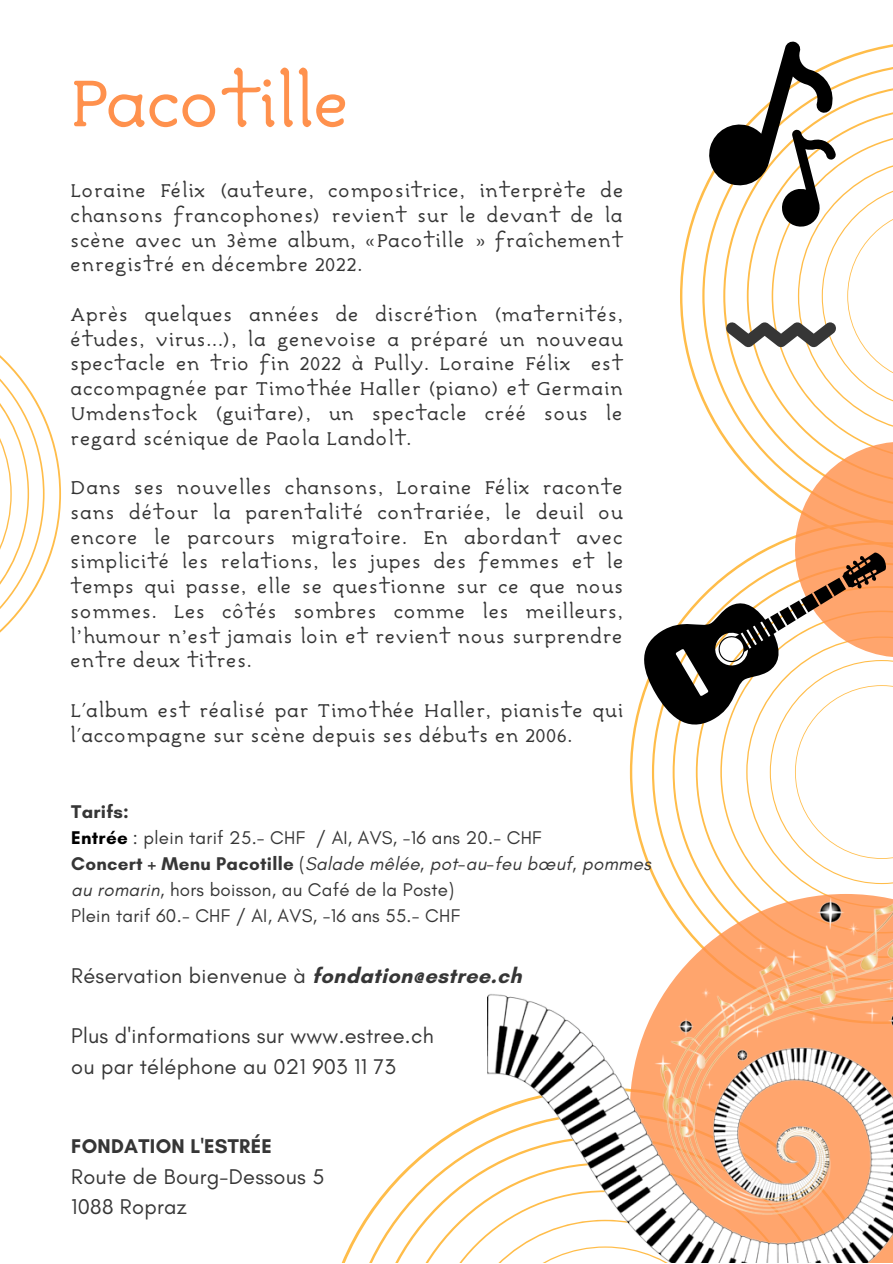
<style>
.page{position:relative;width:893px;height:1264px;background:#fff}
.page>*{position:absolute;margin:0;border:0;box-sizing:border-box;transform-origin:0 0}
.t1{font:69.45px "Avdira";color:#ff914d}
.t2{font:21.75px/30.3px "Glacial Indifference";letter-spacing:.015em;color:#363636}
.t3{font:700 20.25px "Glacial Indifference";letter-spacing:.015em;color:#363636}
.t4{font:19.5px/24.8px "Avdira";letter-spacing:.055em;color:#363636;text-align:justify}
.t5{font:18.75px/25.8px "Glacial Indifference";letter-spacing:.015em;color:#363636}
.s1{font-weight:700}
.s2{font-weight:700;color:#000}
.s3{font-style:italic}
</style>
<div class="page">
<svg style="left:652px;top:734px;width:53px;height:160px"></svg>
<svg style="left:680px;top:192px;width:22px;height:208px"></svg>
<svg style="left:344px;top:1113px;width:143px;height:149px"></svg>
<svg style="left:0;top:355px;width:61px;height:278px"></svg>
<svg style="left:705px;top:41px;width:187px;height:853px"></svg>
<img style="left:487px;top:894px;width:405px;height:368px">
<svg style="left:635px;top:552px;width:251px;height:182px"></svg>
<h1 class="t1" style="left:71px;top:62px;width:280px">Pacotille</h1>
<p class="t4" style="left:71px;top:179px;width:554px">Loraine Fé lix (auteure, compositrice, interprète de chansons francophones) revient sur le devant de la scène avec un 3ème album, «Pacotille » fraîchement enregistré en décembre 2022.</p>
<p class="t4" style="left:71px;top:303px;width:553px">Aprè s quelques années de discrétion (maternité s, études, virus...), la genevoise a préparé un nouveau spectacle en trio fin 2022 à Pully. Loraine Fé lix est accompagnée par Timothée Haller (piano) et Germain Umdenstock (guitare), un spectacle cré é</p>
<p class="t4" style="left:544px;top:402px;width:79px">sous le</p>
<p class="t4" style="left:71px;top:426px;width:342px">regard scénique de Paola Landolt.</p>
<p class="t4" style="left:71px;top:476px;width:554px">Dans ses nouvelles chansons, Loraine Félix raconte sans détour la parentalité contrariée, le deuil ou encore le parcours migratoire. En abordant avec simplicité les relations, les jupes des femmes et le temps qui passe, elle se questionne sur ce que nous sommes. Les côtés sombres comme les meilleurs, l’humour n’est jamais loin et revient nous surprendre entre deux titres.</p>
<p class="t4" style="left:71px;top:698px;width:553px">L'album est réalisé par Timothée Haller, pianiste qui l'accompagne sur scène depuis ses débuts en 2006.</p>
<p class="t5" style="left:71px;top:798px;width:581px"><span class="s1">Tarifs:<br></span><span class="s2">Entrée</span> : plein tarif 25.- CHF / AI, AVS, -16 ans 20.- CHF<br><span class="s1">Concert + Menu Pacotille</span> (<span class="s3">Salade mêlée, pot-au-feu bœuf, pommes au romarin</span>, hors boisson, au Café de la Poste)<br>Plein tarif 60.- CHF / AI, AVS, -16 ans 55.- CHF</p>
<p class="t2" style="left:71px;top:959px;width:451px">Réservation bienvenue à <span class="s1">fondation@estree.ch</span></p>
<p class="t2" style="left:71px;top:1020px;width:364px">Plus d'informations sur www.estree.ch ou par téléphone au 021 903 11 73</p>
<p class="t3" style="left:71px;top:1134px;width:202px">FONDATION L'ESTRÉE</p>
<p class="t2" style="left:71px;top:1160px;width:255px">Route de Bourg-Dessous 5<br>1088 Ropraz</p>
</div>
